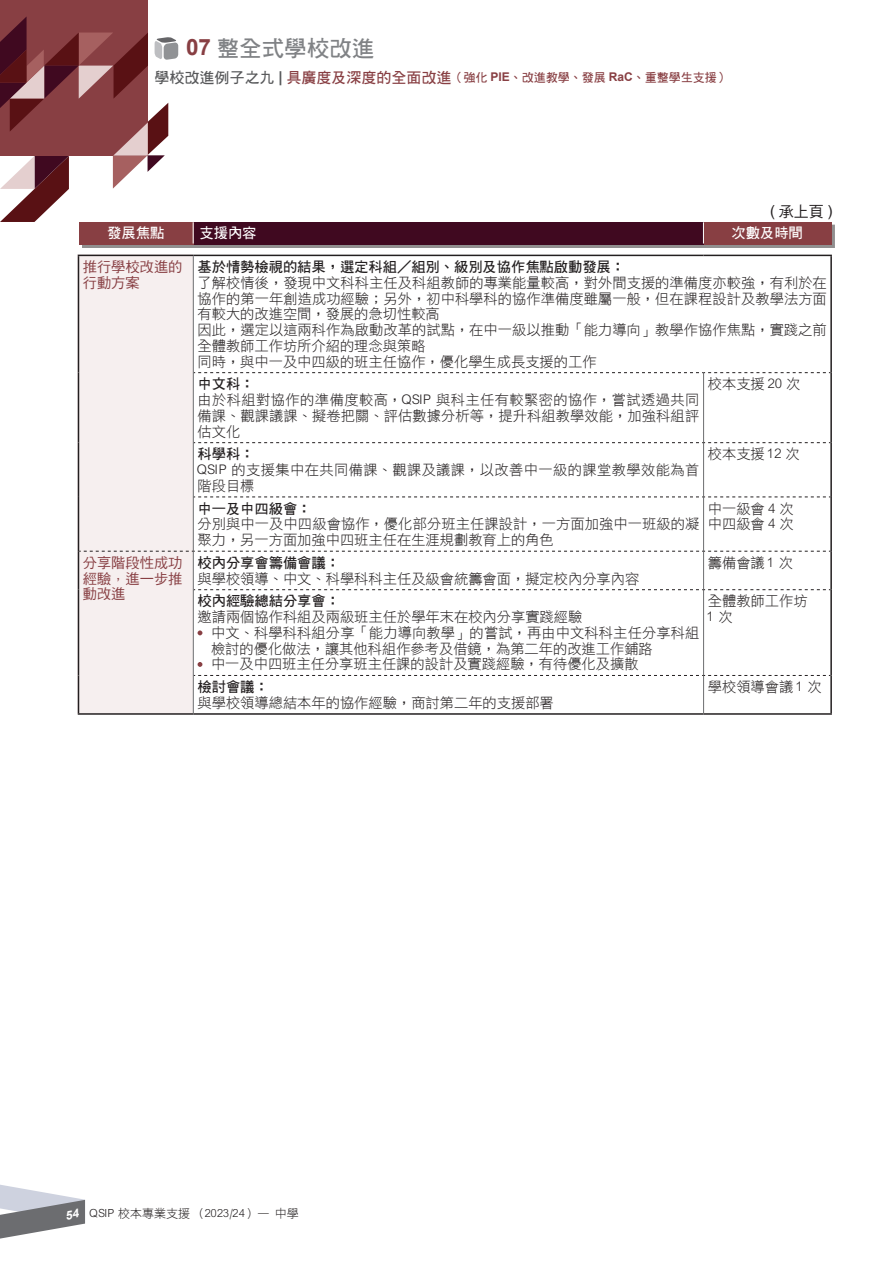
<style>
.page{position:relative;width:893px;height:1263px;background:#fff}
.page>*{position:absolute;margin:0;border:0;box-sizing:border-box;transform-origin:0 0}
.QSPS內文{font:22.5px "DF Hei Bd HKP BF";color:#808285}
.QSPS內文-2{font:15px "DF Hei Md HKSCS U";color:#231f20}
.表格內文{font:14.25px/15.8px "DF Hei Lt HKP BF";color:#231f20}
.表格內文-2{font:14.25px "DF Hei Bd HKP BF";color:#231f20}
.表格內文-3{font:14.25px/15.8px "DF Hei Lt HKP BF";letter-spacing:.03em;color:#231f20}
.表格內文-4{font:14.25px/15.8px "DF Hei Md HKSCS U";color:#883f43}
.表格內文-5{font:14.25px "DF Hei Bd HK BF";color:#fff}
.表格內文-6{font:14.25px "Arial Lgt";color:#231f20}
.QSPS內文-3{font:12px "DF Hei Bd HKP BF";color:#883f43}
.t1{font:12px "Arial Lgt";color:#231f20}
.s1{font-family:"Arial";font-weight:700;color:#883f43}
.s2{font-size:15px;color:#57585a}
.s3{font-family:"Arial";font-weight:700;font-size:15px;color:#57585a}
.s4{font-size:15px}
.s5{font-family:"Arial";font-weight:700}
.s6{font-family:"Arial"}
.s7{font-family:"Arial Lgt"}
.s8{font-family:"DF Hei Lt HKP BF"}
</style>
<div class="page">
<div style="left:78px;top:255px;width:115px;height:459px;background:#f6efef"></div>
<div style="left:0;top:0;width:148px;height:156px;background:#883f43"></div>
<div style="left:82px;top:225px;width:752px;height:23px;background:#231f20;opacity:.5"></div>
<div style="left:79px;top:222px;width:752px;height:22px;background:#883f43"></div>
<div style="left:194px;top:222px;width:509px;height:22px;background:#400920"></div>
<hr style="left:78px;top:255px;width:115px;height:1px;background:#231f20">
<hr style="left:78px;top:256px;width:1px;height:117px;background:#231f20">
<hr style="left:193px;top:255px;width:511px;height:1px;background:#231f20">
<hr style="left:704px;top:255px;width:128px;height:1px;background:#231f20">
<hr style="left:830px;top:256px;width:2px;height:117px;background:#231f20">
<hr style="left:78px;top:373px;width:1px;height:70px;background:#231f20">
<hr style="left:830px;top:373px;width:2px;height:70px;background:#231f20">
<hr style="left:78px;top:443px;width:1px;height:54px;background:#231f20">
<hr style="left:830px;top:443px;width:2px;height:54px;background:#231f20">
<hr style="left:78px;top:497px;width:1px;height:54px;background:#231f20">
<hr style="left:830px;top:497px;width:2px;height:54px;background:#231f20">
<hr style="left:78px;top:551px;width:1px;height:39px;background:#231f20">
<hr style="left:830px;top:551px;width:2px;height:39px;background:#231f20">
<hr style="left:78px;top:590px;width:1px;height:85px;background:#231f20">
<hr style="left:830px;top:590px;width:2px;height:85px;background:#231f20">
<hr style="left:78px;top:675px;width:1px;height:38px;background:#231f20">
<hr style="left:830px;top:675px;width:2px;height:38px;background:#231f20">
<hr style="left:78px;top:713px;width:115px;height:2px;background:#231f20">
<hr style="left:193px;top:713px;width:511px;height:2px;background:#231f20">
<hr style="left:704px;top:713px;width:128px;height:2px;background:#231f20">
<hr style="left:193px;top:256px;width:1px;height:117px;background:#6c6d70">
<hr style="left:193px;top:373px;width:1px;height:70px;background:#6c6d70">
<hr style="left:703px;top:373px;width:1px;height:69px;background:#6c6d70">
<hr style="left:193px;top:443px;width:1px;height:54px;background:#6c6d70">
<hr style="left:703px;top:443px;width:1px;height:53px;background:#6c6d70">
<hr style="left:193px;top:497px;width:1px;height:54px;background:#6c6d70">
<hr style="left:703px;top:497px;width:1px;height:54px;background:#6c6d70">
<hr style="left:193px;top:551px;width:1px;height:39px;background:#6c6d70">
<hr style="left:703px;top:551px;width:1px;height:38px;background:#6c6d70">
<hr style="left:193px;top:590px;width:1px;height:85px;background:#6c6d70">
<hr style="left:703px;top:590px;width:1px;height:85px;background:#6c6d70">
<hr style="left:193px;top:675px;width:1px;height:38px;background:#6c6d70">
<hr style="left:703px;top:676px;width:1px;height:37px;background:#6c6d70">
<svg style="left:194px;top:372px;width:636px;height:1px"></svg>
<svg style="left:194px;top:442px;width:636px;height:1px"></svg>
<svg style="left:194px;top:496px;width:636px;height:1px"></svg>
<svg style="left:79px;top:551px;width:751px;height:1px"></svg>
<svg style="left:194px;top:589px;width:636px;height:1px"></svg>
<svg style="left:194px;top:675px;width:636px;height:1px"></svg>
<svg style="left:198px;top:630px;width:4px;height:5px"></svg>
<svg style="left:198px;top:662px;width:4px;height:5px"></svg>
<svg style="left:193px;top:222px;width:1px;height:22px"></svg>
<svg style="left:703px;top:222px;width:1px;height:22px"></svg>
<svg style="left:0;top:16px;width:178px;height:206px"></svg>
<svg style="left:0;top:1184px;width:85px;height:55px"></svg>
<p class="QSPS內文" style="left:186px;top:37px;width:190px"><span class="s1">07</span> 整全式學校改進</p>
<p class="QSPS內文-3" style="left:154px;top:72px;width:576px"><span class="s2">學校改進例子之九</span> <span class="s3">|</span> <span class="s4">具廣度及深度的全面改進</span>（強化 <span class="s5">PIE</span>、改進教學、發展 <span class="s5">RaC</span>、重整學生支援）</p>
<p class="QSPS內文-2" style="left:770px;top:204px;width:64px"><span class="s6">(</span> 承上頁 <span class="s6">)</span></p>
<p class="表格內文-5" style="left:107px;top:226px;width:58px">發展焦點</p>
<p class="表格內文-5" style="left:200px;top:226px;width:58px">支援內容</p>
<p class="表格內文-5" style="left:732px;top:226px;width:73px">次數及時間</p>
<p class="表格內文-4" style="left:83px;top:259px;width:101px">推行學校改進的行動方案</p>
<p class="表格內文-2" style="left:198px;top:260px;width:429px">基於情勢檢視的結果，選定科組／組別、級別及協作焦點啟動發展：</p>
<p class="表格內文" style="left:198px;top:275px;width:631px;text-align:justify">了解校情後，發現中文科科主任及科組教師的專業能量較高，對外間支援的準備度亦較強，有利於在協作的第一年創造成功經驗；另外，初中科學科的協作準備度雖屬一般，但在課程設計及教學法方面有較大的改進空間，發展的急切性較高</p>
<p class="表格內文" style="left:198px;top:322px;width:631px">因此，選定以這兩科作為啟動改革的試點，在中一級以推動「能力導向」教學作協作焦點，實踐之前全體教師工作坊所介紹的理念與策略</p>
<p class="表格內文" style="left:198px;top:353px;width:400px">同時，與中一及中四級的班主任協作，優化學生成長支援的工作</p>
<p class="表格內文-2" style="left:198px;top:377px;width:58px">中文科：</p>
<p class="表格內文" style="left:198px;top:392px;width:503px;text-align:justify">由於科組對協作的準備度較高，<span class="s7">QSIP</span> 與科主任有較緊密的協作，嘗試透過共同備課、觀課議課、擬卷把關、評估數據分析等，提升科組教學效能，加強科組評估文化</p>
<p class="表格內文" style="left:708px;top:376px;width:94px">校本支援 <span class="s7">20</span> 次</p>
<p class="表格內文-2" style="left:198px;top:447px;width:58px">科學科：</p>
<p class="表格內文-3" style="left:198px;top:462px;width:503px"><span class="s7">QSIP</span> 的支援集中在共同備課、觀課及議課，以改善中一級的課堂教學效能為首階段目標</p>
<p class="表格內文-2" style="left:198px;top:501px;width:115px">中一及中四級會：</p>
<p class="表格內文" style="left:198px;top:516px;width:503px">分別與中一及中四級會協作，優化部分班主任課設計，一方面加強中一班級的凝聚力，另一方面加強中四班主任在生涯規劃教育上的角色</p>
<p class="表格內文-4" style="left:83px;top:555px;width:101px;text-align:justify">分享階段性成功經驗，進一步推動改進</p>
<p class="表格內文-2" style="left:198px;top:555px;width:144px">校內分享會籌備會議︰</p>
<p class="表格內文" style="left:198px;top:570px;width:443px">與學校領導、中文、科學科科主任及級會統籌會面，擬定校內分享內容</p>
<p class="表格內文-2" style="left:198px;top:594px;width:144px">校內經驗總結分享會：</p>
<p class="表格內文" style="left:198px;top:609px;width:386px">邀請兩個協作科組及兩級班主任於學年末在校內分享實踐經驗</p>
<p class="表格內文" style="left:211px;top:625px;width:490px">中文、科學科科組分享「能力導向教學」的嘗試，再由中文科科主任分享科組檢討的優化做法，讓其他科組作參考及借鏡，為第二年的改進工作鋪路</p>
<p class="表格內文" style="left:211px;top:656px;width:429px">中一及中四班主任分享班主任課的設計及實踐經驗，有待優化及擴散</p>
<p class="表格內文-2" style="left:198px;top:680px;width:73px">檢討會議：</p>
<p class="表格內文" style="left:198px;top:695px;width:358px">與學校領導總結本年的協作經驗，商討第二年的支援部署</p>
<p class="表格內文" style="left:708px;top:446px;width:93px">校本支援 <span class="s7">12</span> 次</p>
<p class="表格內文" style="left:708px;top:500px;width:87px">中一級會 <span class="s7">4</span> 次</p>
<p class="表格內文" style="left:708px;top:516px;width:87px">中四級會 <span class="s7">4</span> 次</p>
<p class="表格內文" style="left:708px;top:555px;width:87px">籌備會議 <span class="s7">1</span> 次</p>
<p class="表格內文" style="left:708px;top:593px;width:101px">全體教師工作坊</p>
<p class="表格內文-6" style="left:708px;top:608px;width:26px">1 <span class="s8">次</span></p>
<p class="表格內文" style="left:708px;top:679px;width:115px">學校領導會議 <span class="s7">1</span> 次</p>
<p class="t1" style="left:90px;top:1207px;width:210px">QSIP <span class="s8">校本專業支援（</span>2023/24<span class="s8">）— 中學</span></p>
</div>
